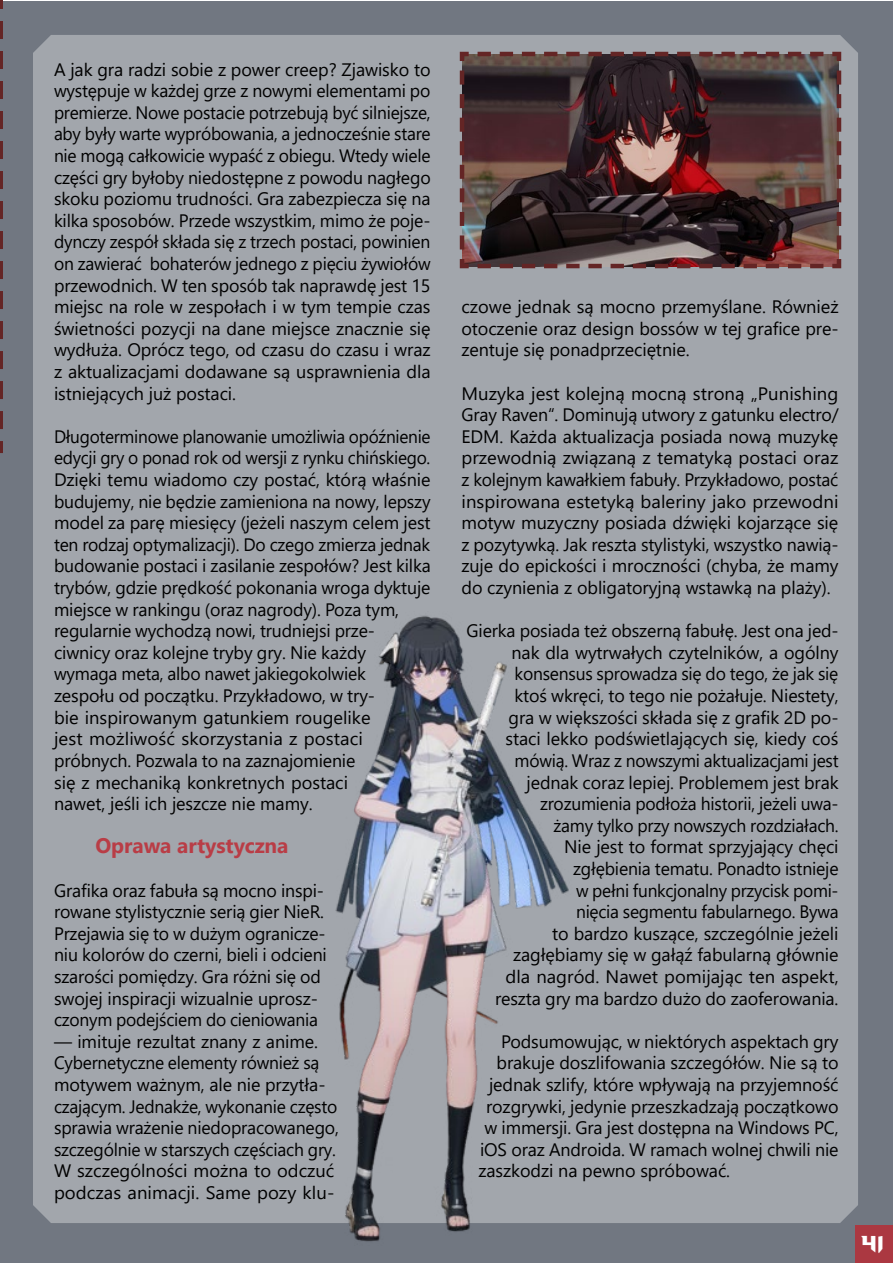
<style>
.page{position:relative;width:893px;height:1263px;background:#fff}
.page>*{position:absolute;margin:0;border:0;box-sizing:border-box;transform-origin:0 0}
.t1{font:30px "Omega Ruby";color:#fff}
.t2{font:700 21px "Segoe UI";letter-spacing:-.005em;color:#b93d46}
.t3{font:18px/21.6px "Segoe UI";letter-spacing:-.005em;color:#000;text-align:justify}
.t4{font:18px/21.6px "Segoe UI";letter-spacing:-.005em;color:#000;scale:.96 1}
</style>
<div class="page">
<div style="left:0;top:1px;width:892px;height:1261px;background:#717781"></div>
<div style="left:33px;top:35px;width:825px;height:1188px;background:#a2a6ac"></div>
<svg style="left:0;top:0;width:3px;height:453px"></svg>
<img style="left:237px;top:601px;width:377px;height:641px">
<img style="left:458px;top:50px;width:385px;height:221px">
<div style="left:855px;top:1225px;width:38px;height:38px;background:#ab3841"></div>
<p class="t3" style="left:54px;top:57px;width:378px">A jak gra radzi sobie z power creep? Zjawisko to występuje w każdej grze z nowymi elementami po premierze. Nowe postacie potrzebują być silniejsze, aby były warte wypróbowania, a jednocześnie stare nie mogą całkowicie wypaść z obiegu. Wtedy wiele części gry byłoby niedostępne z powodu nagłego skoku poziomu trudności. Gra zabezpiecza się na kilka sposobów. Przede wszystkim, mimo że poje&shy;dynczy zespół składa się z trzech postaci, powinien on zawierać bohaterów jednego z pięciu żywiołów przewodnich. W ten sposób tak naprawdę jest 15 miejsc na role w zespołach i w tym tempie czas świetności pozycji na dane miejsce znacznie się wydłuża. Oprócz tego, od czasu do czasu i wraz z aktualizacjami dodawane są usprawnienia dla istniejących już postaci.</p>
<p class="t4" style="left:54px;top:424px;width:394px">Długoterminowe planowanie umożliwia opóźnienie edycji gry o ponad rok od wersji z rynku chińskiego.<br>Dzięki temu wiadomo czy postać, którą właśnie budujemy, nie będzie zamieniona na nowy, lepszy model za parę miesięcy (jeżeli naszym celem jest ten rodzaj optymalizacji). Do czego zmierza jednak budowanie postaci i zasilanie zespołów? Jest kilka trybów, gdzie prędkość pokonania wroga dyktuje miejsce w rankingu (oraz nagrody). Poza tym, regularnie wychodzą nowi, trudniejsi prze&shy;ciwnicy oraz kolejne tryby gry. Nie każdy wymaga meta, albo nawet jakiegokolwiek zespołu od początku. Przykładowo, w try-<br>bie inspirowanym gatunkiem rougelike<br>jest możliwość skorzystania z postaci próbnych. Pozwala to na zaznajomienie<br>się z mechaniką konkretnych postaci<br>nawet, jeśli ich jeszcze nie mamy.</p>
<p class="t2" style="left:95px;top:826px;width:195px">Oprawa artystyczna</p>
<p class="t3" style="left:54px;top:878px;width:274px;text-align:left">Grafika oraz fabuła są mocno inspi&shy;rowane stylistycznie serią gier NieR.<br>Przejawia się to w dużym ogranicze&shy;niu kolorów do czerni, bieli i odcieni szarości pomiędzy. Gra różni się od swojej inspiracji wizualnie uprosz&shy;czonym podejściem do cieniowania</p>
<p class="t3" style="left:54px;top:1029px;width:286px;text-align:left">— imituje rezultat znany z anime.<br>Cybernetyczne elementy również są motywem ważnym, ale nie przytła&shy;czającym. Jednakże, wykonanie często sprawia wrażenie niedopracowanego, szczególnie w starszych częściach gry.<br>W szczególności można to odczuć podczas animacji. Same pozy klu-</p>
<p class="t3" style="left:461px;top:294px;width:379px">czowe jednak są mocno przemyślane. Również otoczenie oraz design bossów w tej grafice pre&shy;zentuje się ponadprzeciętnie.</p>
<p class="t3" style="left:461px;top:381px;width:379px">Muzyka jest kolejną mocną stroną „Punishing Gray Raven“. Dominują utwory z gatunku electro/ EDM. Każda aktualizacja posiada nową muzykę przewodnią związaną z tematyką postaci oraz z kolejnym kawałkiem fabuły. Przykładowo, postać inspirowana estetyką baleriny jako przewodni motyw muzyczny posiada dźwięki kojarzące się z pozytywką. Jak reszta stylistyki, wszystko nawią&shy;zuje do epickości i mroczności (chyba, że mamy do czynienia z obligatoryjną wstawką na plaży).</p>
<p class="t3" style="left:466px;top:618px;width:374px;text-align:right">Gierka posiada też obszerną fabułę. Jest ona jed&shy;nak dla wytrwałych czytelników, a ogólny konsensus sprowadza się do tego, że jak się<br>ktoś wkręci, to tego nie pożałuje. Niestety,<br>gra w większości składa się z grafik 2D po-<br>staci lekko podświetlających się, kiedy coś mówią. Wraz z nowszymi aktualizacjami jest jednak coraz lepiej. Problemem jest brak zrozumienia podłoża historii, jeżeli uwa-<br>żamy tylko przy nowszych rozdziałach.<br>Nie jest to format sprzyjający chęci<br>zgłębienia tematu. Ponadto istnieje<br>w pełni funkcjonalny przycisk pomi-<br>nięcia segmentu fabularnego. Bywa<br>to bardzo kuszące, szczególnie jeżeli zagłębiamy się w gałąź fabularną głównie<br>dla nagród. Nawet pomijając ten aspekt, reszta gry ma bardzo dużo do zaoferowania.</p>
<p class="t3" style="left:501px;top:1029px;width:339px">Podsumowując, w niektórych aspektach gry</p>
<p class="t3" style="left:496px;top:1050px;width:344px">brakuje doszlifowania szczegółów. Nie są to</p>
<p class="t3" style="left:489px;top:1072px;width:351px">jednak szlify, które wpływają na przyjemność</p>
<p class="t3" style="left:486px;top:1094px;width:354px">rozgrywki, jedynie przeszkadzają początkowo</p>
<p class="t3" style="left:484px;top:1115px;width:356px">w immersji. Gra jest dostępna na Windows PC,</p>
<p class="t3" style="left:480px;top:1137px;width:360px">iOS oraz Androida. W ramach wolnej chwili nie</p>
<p class="t3" style="left:478px;top:1158px;width:253px">zaszkodzi na pewno spróbować.</p>
<h1 class="t1" style="left:863px;top:1232px;width:24px">41</h1>
</div>
